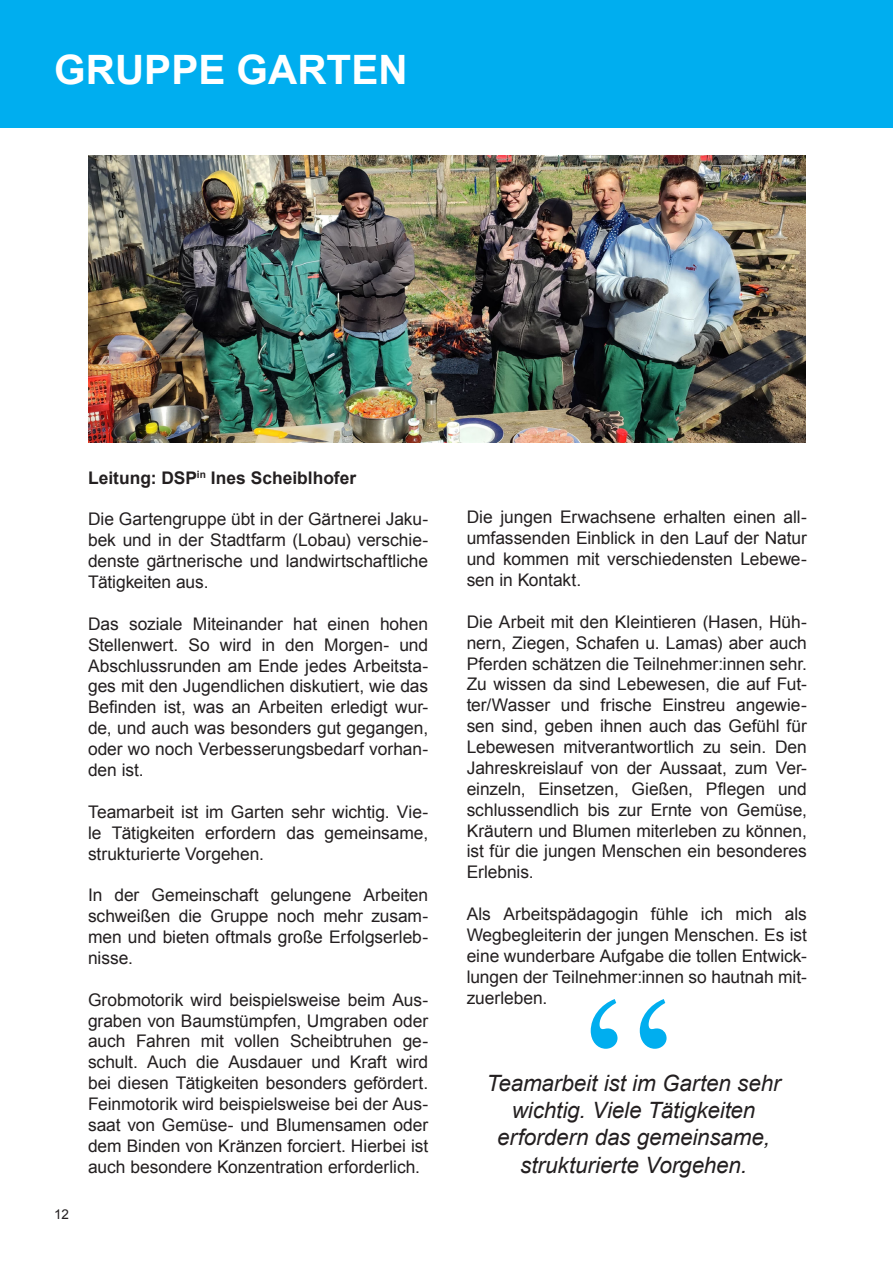
<style>
.page{position:relative;width:893px;height:1263px;background:#fff}
.page>*{position:absolute;margin:0;border:0;box-sizing:border-box;transform-origin:0 0}
.t1{font:700 40.5px "Arial";color:#fff}
.t2{font:italic 22.5px/27px "Arial";letter-spacing:-.01em;color:#231f20;text-align:center}
.t3{font:17.4px/20.9px "Arial";letter-spacing:-.005em;color:#231f20;text-align:justify}
.t4{font:700 17.4px "Arial";color:#231f20}
.t5{font:13.5px "Arial";color:#231f20}
</style>
<div class="page">
<svg style="left:591px;top:999px;width:76px;height:50px"></svg>
<div style="left:0;top:0;width:893px;height:128px;background:#00aeef"></div>
<img style="left:88px;top:155px;width:717px;height:287px">
<h1 class="t1" style="left:54px;top:43px;width:355px">GRUPPE GARTEN</h1>
<p class="t5" style="left:54px;top:1206px;width:17px">12</p>
<p class="t4" style="left:88px;top:466px;width:270px">Leitung: DSP<sup>in</sup> Ines Scheiblhofer</p>
<p class="t3" style="left:88px;top:509px;width:342px">Die Gartengruppe übt in der Gärtnerei Jaku&shy;bek und in der Stadtfarm (Lobau) verschie&shy;denste gärtnerische und landwirtschaftliche Tätigkeiten aus.</p>
<p class="t3" style="left:88px;top:613px;width:342px">Das soziale Miteinander hat einen hohen Stellenwert. So wird in den Morgen- und Abschlussrunden am Ende jedes Arbeitsta&shy;ges mit den Jugendlichen diskutiert, wie das Befinden ist, was an Arbeiten erledigt wur&shy;de, und auch was besonders gut gegangen, oder wo noch Verbesserungsbedarf vorhan&shy;den ist.</p>
<p class="t3" style="left:88px;top:801px;width:342px">Teamarbeit ist im Garten sehr wichtig. Vie&shy;le Tätigkeiten erfordern das gemeinsame, strukturierte Vorgehen.</p>
<p class="t3" style="left:88px;top:885px;width:342px">In der Gemeinschaft gelungene Arbeiten schweißen die Gruppe noch mehr zusam&shy;men und bieten oftmals große Erfolgserleb&shy;nisse.</p>
<p class="t3" style="left:88px;top:989px;width:342px">Grobmotorik wird beispielsweise beim Aus&shy;graben von Baumstümpfen, Umgraben oder auch Fahren mit vollen Scheibtruhen ge&shy;schult. Auch die Ausdauer und Kraft wird bei diesen Tätigkeiten besonders gefördert.<br>Feinmotorik wird beispielsweise bei der Aus&shy;saat von Gemüse- und Blumensamen oder dem Binden von Kränzen forciert. Hierbei ist auch besondere Konzentration erforderlich.</p>
<p class="t3" style="left:467px;top:507px;width:342px">Die jungen Erwachsene erhalten einen all&shy;umfassenden Einblick in den Lauf der Natur und kommen mit verschiedensten Lebewe&shy;sen in Kontakt.</p>
<p class="t3" style="left:467px;top:611px;width:342px">Die Arbeit mit den Kleintieren (Hasen, Hüh&shy;nern, Ziegen, Schafen u. Lamas) aber auch Pferden schätzen die Teilnehmer:innen sehr.<br>Zu wissen da sind Lebewesen, die auf Fut&shy;ter/Wasser und frische Einstreu angewie&shy;sen sind, geben ihnen auch das Gefühl für Lebewesen mitverantwortlich zu sein. Den Jahreskreislauf von der Aussaat, zum Ver&shy;einzeln, Einsetzen, Gießen, Pflegen und schlussendlich bis zur Ernte von Gemüse, Kräutern und Blumen miterleben zu können, ist für die jungen Menschen ein besonderes Erlebnis.</p>
<p class="t3" style="left:467px;top:904px;width:342px">Als Arbeitspädagogin fühle ich mich als Wegbegleiterin der jungen Menschen. Es ist eine wunderbare Aufgabe die tollen Entwick&shy;lungen der Teilnehmer:innen so hautnah mit&shy;zuerleben.</p>
<p class="t2" style="left:487px;top:1070px;width:295px">Teamarbeit ist im Garten sehr wichtig. Viele Tätigkeiten erfordern das gemeinsame, strukturierte Vorgehen.</p>
</div>
